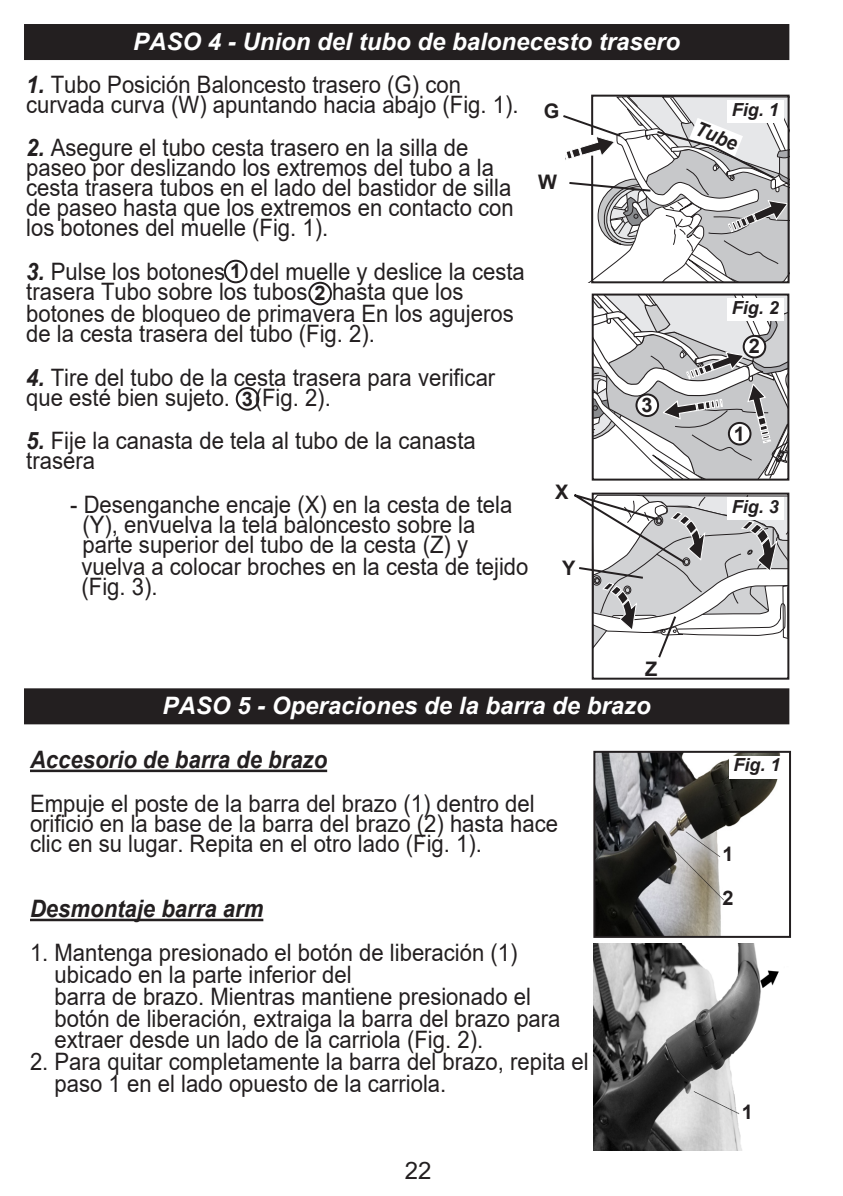
<style>
.page{position:relative;width:843px;height:1196px;background:#fff}
.page>*{position:absolute;margin:0;border:0;box-sizing:border-box;transform-origin:0 0}
.t1{font:24px/20px "Arial";color:#231f20;scale:.92 1}
.t2{font:italic 700 24px "Arial";color:#fff}
.t3{font:italic 700 24px "Arial";color:#231f20;scale:.92 1}
.t4{font:24px "Arial";color:#231f20}
.t5{font:700 20px "Arial";color:#231f20}
.t6{font:italic 700 20px "Arial";color:#231f20;scale:.92 1}
.t7{font:italic 700 18px "Arial";color:#231f20}
.s1{font-weight:700;font-style:italic}
</style>
<div class="page">
<div style="left:25px;top:25px;width:763px;height:34px;background:#231f20"></div>
<div style="left:24px;top:24px;width:765px;height:36px;border:2px solid #231f20"></div>
<svg style="left:594px;top:296px;width:192px;height:181px"></svg>
<div style="left:591px;top:293px;width:198px;height:187px;border:2px solid #231f20"></div>
<div style="left:727px;top:298px;width:56px;height:23px;background:#fff"></div>
<svg style="left:563px;top:94px;width:227px;height:190px"></svg>
<div style="left:224px;top:260px;width:23px;height:23px;border:2px solid #231f20;border-radius:50%"></div>
<div style="left:308px;top:282px;width:24px;height:23px;border:2px solid #231f20;border-radius:50%"></div>
<div style="left:728px;top:423px;width:22px;height:21px;background:#fff;border-radius:50%"></div>
<div style="left:727px;top:422px;width:24px;height:23px;border:2px solid #231f20;border-radius:50%"></div>
<div style="left:743px;top:336px;width:22px;height:21px;background:#fff;border-radius:50%"></div>
<div style="left:742px;top:335px;width:24px;height:23px;border:2px solid #231f20;border-radius:50%"></div>
<div style="left:236px;top:387px;width:23px;height:23px;border:2px solid #231f20;border-radius:50%"></div>
<div style="left:636px;top:394px;width:22px;height:22px;background:#fff;border-radius:50%"></div>
<div style="left:635px;top:393px;width:24px;height:24px;border:2px solid #231f20;border-radius:50%"></div>
<svg style="left:574px;top:492px;width:214px;height:186px"></svg>
<div style="left:25px;top:689px;width:763px;height:34px;background:#231f20"></div>
<div style="left:24px;top:688px;width:765px;height:36px;border:2px solid #231f20"></div>
<hr style="left:30px;top:769px;width:297px;height:3px;background:#231f20">
<hr style="left:30px;top:918px;width:233px;height:3px;background:#231f20">
<img style="left:596px;top:753px;width:185px;height:181px">
<div style="left:593px;top:750px;width:197px;height:187px;border:2px solid #231f20"></div>
<div style="left:728px;top:755px;width:57px;height:23px;background:#fff"></div>
<img style="left:593px;top:943px;width:186px;height:207px">
<p class="t2" style="left:133px;top:25px;width:548px">PASO 4 - Union del tubo de balonecesto trasero</p>
<p class="t1" style="left:26px;top:74px;width:536px"><span class="s1">1.</span> Tubo Posición Baloncesto trasero (G) con curvada curva (W) apuntando hacia abajo (Fig. 1).</p>
<p class="t1" style="left:26px;top:138px;width:531px"><span class="s1">2.</span> Asegure el tubo cesta trasero en la silla de paseo por deslizando los extremos del tubo a la cesta trasera tubos en el lado del bastidor de silla de paseo hasta que los extremos en contacto con los botones del muelle (Fig. 1).</p>
<p class="t1" style="left:26px;top:261px;width:543px"><span class="s1">3.</span> Pulse los botones del muelle y deslice la cesta trasera Tubo sobre los tubos hasta que los</p>
<p class="t1" style="left:26px;top:303px;width:531px">botones de bloqueo de primavera En los agujeros de la cesta trasera del tubo (Fig. 2).</p>
<p class="t1" style="left:26px;top:367px;width:511px"><span class="s1">4.</span> Tire del tubo de la cesta trasera para verificar que esté bien sujeto. (Fig. 2).</p>
<p class="t1" style="left:26px;top:430px;width:490px"><span class="s1">5.</span> Fije la canasta de tela al tubo de la canasta trasera</p>
<p class="t1" style="left:82px;top:494px;width:468px;text-indent:-12px">- Desenganche encaje (X) en la cesta de tela (Y), envuelva la tela baloncesto sobre la parte superior del tubo de la cesta (Z) y</p>
<p class="t1" style="left:81px;top:556px;width:487px">vuelva a colocar broches en la cesta de tejido (Fig. 3).</p>
<p class="t5" style="left:543px;top:97px;width:17px">G</p>
<p class="t5" style="left:538px;top:167px;width:20px">W</p>
<p class="t5" style="left:230px;top:257px;width:13px">1</p>
<p class="t5" style="left:314px;top:279px;width:13px">2</p>
<p class="t5" style="left:242px;top:384px;width:13px">3</p>
<p class="t5" style="left:641px;top:391px;width:13px">3</p>
<p class="t5" style="left:555px;top:477px;width:15px">X</p>
<p class="t5" style="left:562px;top:553px;width:15px">Y</p>
<p class="t7" style="left:731px;top:97px;width:49px">Fig. 1</p>
<p class="t6" style="left:701px;top:115px;width:49px;rotate:22deg">Tube</p>
<p class="t7" style="left:731px;top:295px;width:49px">Fig. 2</p>
<p class="t5" style="left:748px;top:332px;width:13px">2</p>
<p class="t5" style="left:733px;top:419px;width:13px">1</p>
<p class="t7" style="left:731px;top:494px;width:49px">Fig. 3</p>
<p class="t5" style="left:645px;top:654px;width:14px">Z</p>
<p class="t2" style="left:162px;top:689px;width:490px">PASO 5 - Operaciones de la barra de brazo</p>
<p class="t3" style="left:30px;top:743px;width:324px">Accesorio de barra de brazo</p>
<p class="t1" style="left:30px;top:793px;width:575px">Empuje el poste de la barra del brazo (1) dentro del orificio en la base de la barra del brazo (2) hasta hace clic en su lugar. Repita en el otro lado (Fig. 1).</p>
<p class="t3" style="left:30px;top:892px;width:255px">Desmontaje barra arm</p>
<p class="t1" style="left:30px;top:942px;width:531px">1. Mantenga presionado el botón de liberación (1)</p>
<p class="t1" style="left:55px;top:964px;width:324px">ubicado en la parte inferior del</p>
<p class="t1" style="left:55px;top:985px;width:519px">barra de brazo. Mientras mantiene presionado el</p>
<p class="t1" style="left:55px;top:1007px;width:551px">botón de liberación, extraiga la barra del brazo para</p>
<p class="t1" style="left:55px;top:1029px;width:467px">extraer desde un lado de la carriola (Fig. 2).</p>
<p class="t1" style="left:30px;top:1051px;width:608px">2. Para quitar completamente la barra del brazo, repita el</p>
<p class="t1" style="left:55px;top:1073px;width:427px">paso 1 en el lado opuesto de la carriola.</p>
<p class="t4" style="left:404px;top:1153px;width:28px">22</p>
<p class="t7" style="left:733px;top:752px;width:49px">Fig. 1</p>
<p class="t5" style="left:722px;top:839px;width:13px">1</p>
<p class="t5" style="left:722px;top:883px;width:13px">2</p>
<p class="t5" style="left:741px;top:1097px;width:13px">1</p>
</div>
